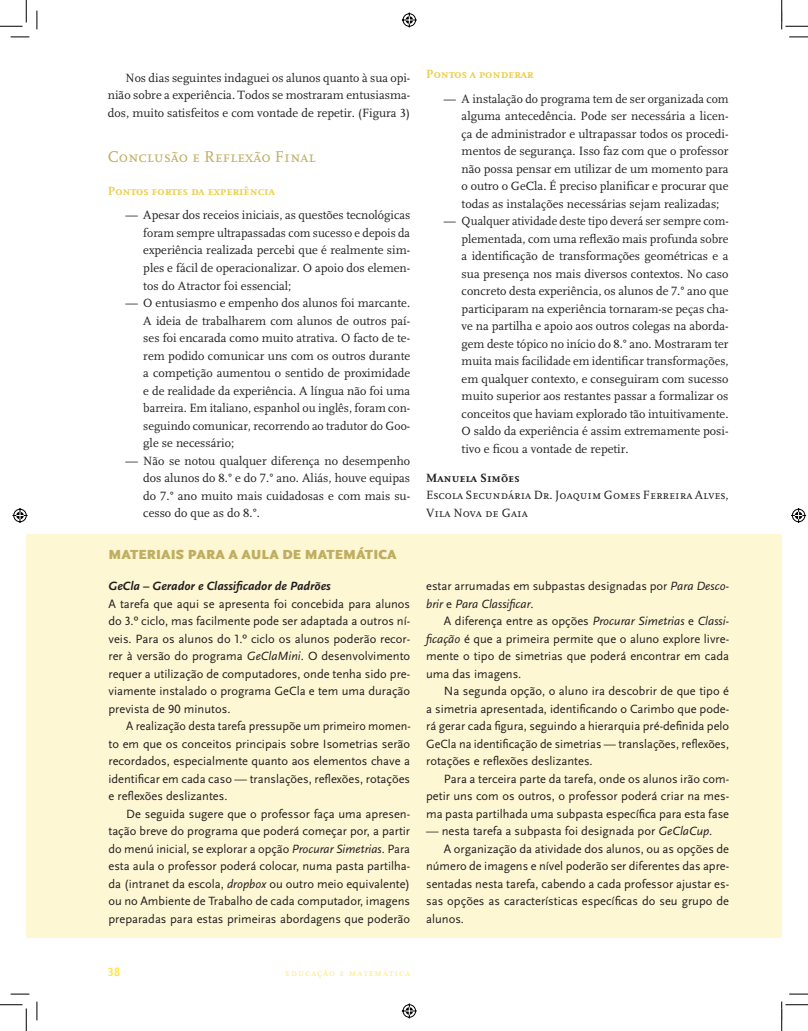
<style>
.page{position:relative;width:808px;height:1031px;background:#fff}
.page>*{position:absolute;margin:0;border:0;box-sizing:border-box;transform-origin:0 0}
.t1{font:16.25px "Scala Caps";color:#bfae62}
.t2{font:900 13.75px "Scala Sans Pro";letter-spacing:.01em;color:#bfae62}
.t3{font:12.5px/17.5px "Scala Sans Pro";color:#231f20;text-align:justify}
.t4{font:12.5px/17.5px "Scala";color:#231f20;text-align:justify}
.t5{font:12.5px/17.5px "Scala";color:#231f20;text-align:justify;scale:.96 1}
.t6{font:12.5px/17.5px "Scala Caps";color:#231f20}
.t7{font:700 12.5px "Scala Caps";color:#ebcf4a}
.t8{font:italic 700 12.5px "Scala Sans Pro";color:#231f20}
.t9{font:700 12.5px "Scala Caps";color:#231f20}
.t10{font:12.5px "Scala Sans Bold SC";color:#ffe34f}
.t11{font:10px "Scala Caps";letter-spacing:.1em;color:#ffe982}
.s1{font-family:"Scala Caps"}
.s2{font-style:italic}
</style>
<div class="page">
<div style="left:26px;top:534px;width:755px;height:404px;background:#fef7d4"></div>
<svg style="left:11px;top:36px;width:18px;height:2px"></svg>
<svg style="left:789px;top:36px;width:18px;height:2px"></svg>
<svg style="left:11px;top:993px;width:18px;height:1px"></svg>
<svg style="left:789px;top:993px;width:18px;height:1px"></svg>
<svg style="left:36px;top:11px;width:2px;height:18px"></svg>
<svg style="left:36px;top:1001px;width:2px;height:19px"></svg>
<svg style="left:0;top:0;width:27px;height:27px"></svg>
<svg style="left:0;top:1004px;width:27px;height:26px"></svg>
<svg style="left:781px;top:0;width:26px;height:29px"></svg>
<svg style="left:781px;top:1001px;width:26px;height:29px"></svg>
<svg style="left:401px;top:12px;width:16px;height:16px"></svg>
<svg style="left:401px;top:1003px;width:16px;height:16px"></svg>
<svg style="left:12px;top:508px;width:16px;height:15px"></svg>
<svg style="left:791px;top:508px;width:16px;height:15px"></svg>
<p class="t4" style="left:108px;top:70px;width:304px;text-indent:18px">Nos dias seguintes indaguei os alunos quanto à sua opi&shy;nião sobre a experiência. Todos se mostraram entusiasma&shy;dos, muito satisfeitos e com vontade de repetir. (Figura <span class="s1">3</span>)</p>
<h1 class="t1" style="left:108px;top:147px;width:209px">Conclusão e Reflexão Final</h1>
<p class="t7" style="left:108px;top:183px;width:168px">Pontos fortes da experiência</p>
<p class="t4" style="left:143px;top:207px;width:268px;text-indent:-18px">— Apesar dos receios iniciais, as questões tecnológicas foram sempre ultrapassadas com sucesso e depois da experiência realizada percebi que é realmente sim&shy;ples e fácil de operacionalizar. O apoio dos elemen&shy;tos do Atractor foi essencial;</p>
<p class="t4" style="left:143px;top:295px;width:268px;text-indent:-18px">— O entusiasmo e empenho dos alunos foi marcante.<br>A ideia de trabalharem com alunos de outros paí&shy;ses foi encarada como muito atrativa. O facto de te&shy;rem podido comunicar uns com os outros durante a competição aumentou o sentido de proximidade e de realidade da experiência. A língua não foi uma barreira. Em italiano, espanhol ou inglês, foram con&shy;seguindo comunicar, recorrendo ao tradutor do Goo&shy;gle se necessário;</p>
<p class="t4" style="left:143px;top:452px;width:268px;text-indent:-18px">— Não se notou qualquer diferença no desempenho dos alunos do <span class="s1">8.</span>° e do <span class="s1">7.</span>° ano. Aliás, houve equipas do <span class="s1">7.</span>° ano muito mais cuidadosas e com mais su&shy;cesso do que as do <span class="s1">8.</span>°.</p>
<p class="t2" style="left:108px;top:549px;width:289px">MATERIAIS PARA A AULA DE MATEMÁTICA</p>
<p class="t8" style="left:108px;top:581px;width:224px">GeCla – Gerador e Classificador de Padrões</p>
<p class="t3" style="left:108px;top:596px;width:303px">A tarefa que aqui se apresenta foi concebida para alunos do 3.º ciclo, mas facilmente pode ser adaptada a outros ní&shy;veis. Para os alunos do 1.º ciclo os alunos poderão recor&shy;rer à versão do programa <span class="s2">GeClaMini</span>. O desenvolvimento requer a utilização de computadores, onde tenha sido pre&shy;viamente instalado o programa GeCla e tem uma duração prevista de 90 minutos.</p>
<p class="t3" style="left:108px;top:718px;width:304px;text-indent:18px">A realização desta tarefa pressupõe um primeiro momen&shy;to em que os conceitos principais sobre Isometrias serão recordados, especialmente quanto aos elementos chave a identificar em cada caso — translações, reflexões, rotações e reflexões deslizantes.</p>
<p class="t3" style="left:108px;top:806px;width:303px;text-indent:18px">De seguida sugere que o professor faça uma apresen&shy;tação breve do programa que poderá começar por, a partir do menú inicial, se explorar a opção <span class="s2">Procurar Simetrias</span>. Para esta aula o professor poderá colocar, numa pasta partilha&shy;da (intranet da escola, <span class="s2">dropbox</span> ou outro meio equivalente) ou no Ambiente de Trabalho de cada computador, imagens preparadas para estas primeiras abordagens que poderão</p>
<p class="t7" style="left:426px;top:66px;width:109px">Pontos a ponderar</p>
<p class="t4" style="left:461px;top:91px;width:268px;text-indent:-18px">— A instalação do programa tem de ser organizada com alguma antecedência. Pode ser necessária a licen&shy;ça de administrador e ultrapassar todos os procedi&shy;mentos de segurança. Isso faz com que o professor não possa pensar em utilizar de um momento para o outro o GeCla. É preciso planificar e procurar que todas as instalações necessárias sejam realizadas;</p>
<p class="t5" style="left:461px;top:213px;width:279px;text-indent:-18px">— Qualquer atividade deste tipo deverá ser sempre com&shy;plementada, com uma reflexão mais profunda sobre a identificação de transformações geométricas e a sua presença nos mais diversos contextos. No caso concreto desta experiência, os alunos de <span class="s1">7.</span>° ano que participaram na experiência tornaram-se peças cha&shy;ve na partilha e apoio aos outros colegas na aborda&shy;gem deste tópico no início do <span class="s1">8.</span>° ano. Mostraram ter muita mais facilidade em identificar transformações, em qualquer contexto, e conseguiram com sucesso muito superior aos restantes passar a formalizar os conceitos que haviam explorado tão intuitivamente.<br>O saldo da experiência é assim extremamente posi&shy;tivo e ficou a vontade de repetir.</p>
<p class="t9" style="left:426px;top:470px;width:95px">Manuela Simões</p>
<p class="t6" style="left:426px;top:486px;width:304px">Escola Secundária Dr. Joaquim Gomes Ferreira Alves,<br>Vila Nova de Gaia</p>
<p class="t3" style="left:426px;top:578px;width:304px">estar arrumadas em subpastas designadas por <span class="s2">Para Desco&shy;brir</span> e <span class="s2">Para Classificar</span>.</p>
<p class="t3" style="left:426px;top:613px;width:304px;text-indent:18px">A diferença entre as opções <span class="s2">Procurar Simetrias</span> e <span class="s2">Classi&shy;ficação</span> é que a primeira permite que o aluno explore livre&shy;mente o tipo de simetrias que poderá encontrar em cada uma das imagens.</p>
<p class="t3" style="left:426px;top:683px;width:304px;text-indent:18px">Na segunda opção, o aluno ira descobrir de que tipo é a simetria apresentada, identificando o Carimbo que pode&shy;rá gerar cada figura, seguindo a hierarquia pré-definida pelo GeCla na identificação de simetrias — translações, reflexões, rotações e reflexões deslizantes.</p>
<p class="t3" style="left:426px;top:771px;width:304px;text-indent:18px">Para a terceira parte da tarefa, onde os alunos irão com&shy;petir uns com os outros, o professor poderá criar na mes&shy;ma pasta partilhada uma subpasta específica para esta fase</p>
<p class="t3" style="left:426px;top:823px;width:288px">— nesta tarefa a subpasta foi designada por <span class="s2">GeClaCup</span>.</p>
<p class="t3" style="left:443px;top:841px;width:286px">A organização da atividade dos alunos, ou as opções de</p>
<p class="t3" style="left:426px;top:858px;width:304px">número de imagens e nível poderão ser diferentes das apre-</p>
<p class="t3" style="left:426px;top:876px;width:304px">sentadas nesta tarefa, cabendo a cada professor ajustar es-</p>
<p class="t3" style="left:426px;top:893px;width:304px">sas opções as características específicas do seu grupo de</p>
<p class="t3" style="left:426px;top:911px;width:39px">alunos.</p>
<p class="t10" style="left:108px;top:964px;width:14px">38</p>
<p class="t11" style="left:285px;top:967px;width:126px">educação e matemática</p>
</div>
